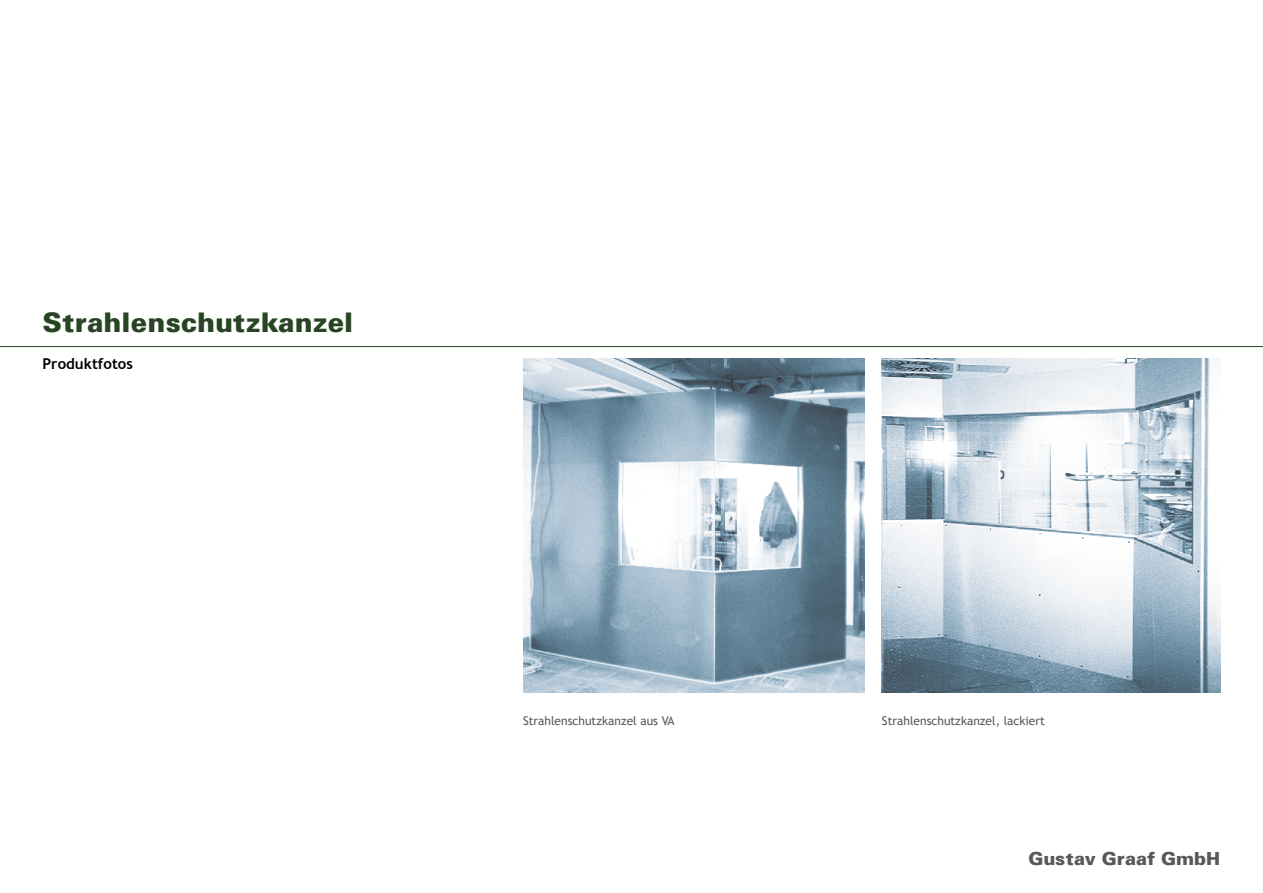
<style>
.page{position:relative;width:1263px;height:893px;background:#fff}
.page>*{position:absolute;margin:0;border:0;box-sizing:border-box;transform-origin:0 0}
.t1{font:900 27px "Univers";color:#274423}
.t2{font:900 18px "Univers";color:#58585a}
.t3{font:700 15px "Trebuchet MS";color:#000}
.t4{font:12px "Trebuchet MS";color:#58585a}
</style>
<div class="page">
<hr style="left:0;top:346px;width:1263px;height:1px;background:#274423">
<img style="left:882px;top:358px;width:338px;height:334px">
<img style="left:523px;top:358px;width:342px;height:334px">
<h1 class="t1" style="left:43px;top:305px;width:312px">Strahlenschutzkanzel</h1>
<p class="t3" style="left:43px;top:355px;width:92px">Produktfotos</p>
<p class="t4" style="left:523px;top:714px;width:153px">Strahlenschutzkanzel aus VA</p>
<p class="t4" style="left:882px;top:714px;width:164px">Strahlenschutzkanzel, lackiert</p>
<h2 class="t2" style="left:1028px;top:847px;width:193px">Gustav Graaf GmbH</h2>
</div>
